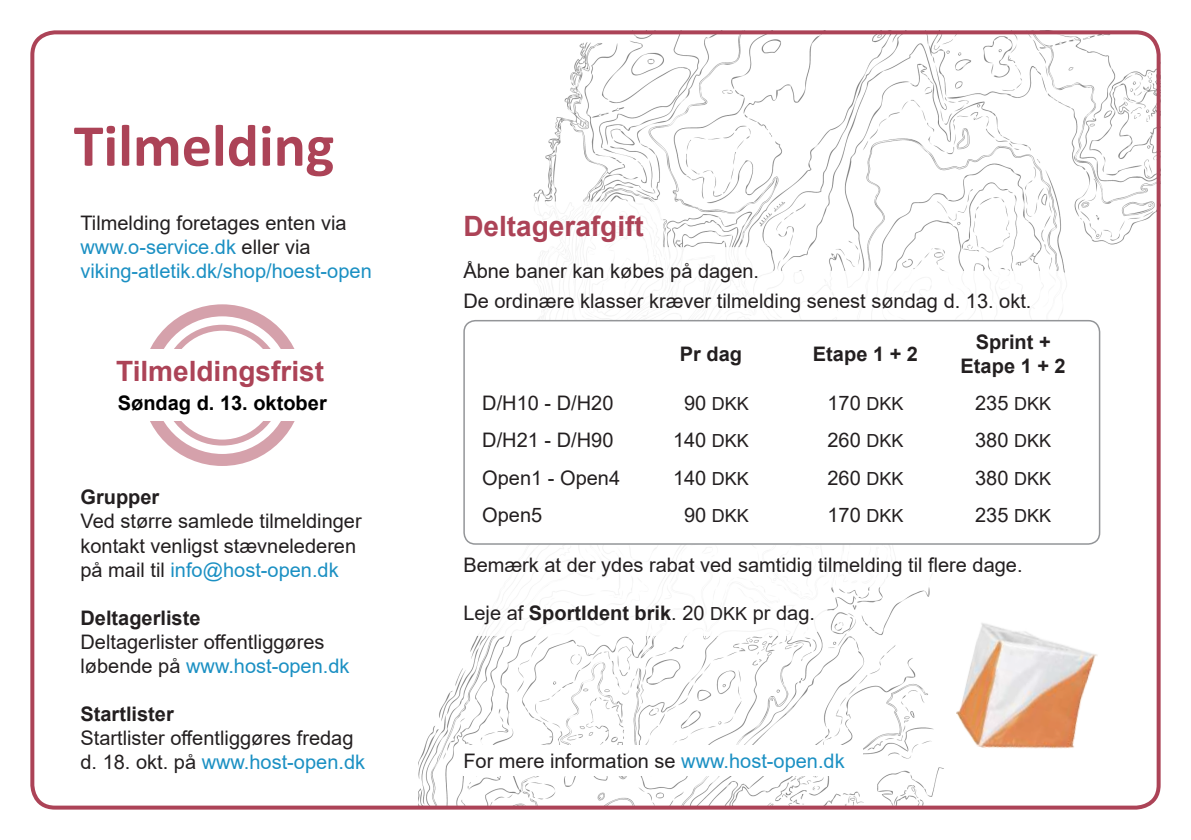
<style>
.page{position:relative;width:1191px;height:840px;background:#fff}
.page>*{position:absolute;margin:0;border:0;box-sizing:border-box;transform-origin:0 0}
.t1{font:700 60px "Calibri";color:#ac4357}
.t2{font:700 28px "Arial";color:#ac4357}
.t3{font:20px/24px "Arial";color:#231f20}
.t4{font:20px/24px "Arial";color:#1b90c3}
.t5{font:700 20px/24px "Arial";color:#231f20;text-align:center}
.t6{font:700 20px "Arial";color:#000}
.t7{font:18px "Arial";color:#231f20}
.s1{color:#231f20}
.s2{color:#1b90c3}
.s3{font-size:20px}
.s4{font-size:18px}
.s5{font-weight:700}
</style>
<div class="page">
<img style="left:418px;top:31px;width:742px;height:774px">
<div style="left:30px;top:30px;width:1130px;height:779px;border:4px solid #ac4357;border-radius:23px"></div>
<div style="left:162px;top:324px;width:121px;height:121px;border:6px solid #ac4357;border-radius:50%"></div>
<div style="left:141px;top:304px;width:162px;height:161px;border:12px solid #ac4357;border-radius:50%"></div>
<div style="left:116px;top:349px;width:212px;height:72px;background:#fff"></div>
<div style="left:450px;top:201px;width:213px;height:54px;background:#fff;border-radius:11px"></div>
<div style="left:439px;top:247px;width:334px;height:49px;background:#fff;border-radius:22px"></div>
<div style="left:452px;top:271px;width:626px;height:58px;background:#fff;border-radius:24px"></div>
<div style="left:452px;top:579px;width:375px;height:56px;background:#fff;border-radius:24px"></div>
<div style="left:463px;top:533px;width:576px;height:54px;background:#fff;border-radius:24px"></div>
<div style="left:463px;top:745px;width:400px;height:30px;background:#fff"></div>
<div style="left:464px;top:320px;width:635px;height:223px;background:#fff;border-radius:11px"></div>
<div style="left:463px;top:320px;width:637px;height:224px;border:2px solid #939598;border-radius:11px"></div>
<img style="left:950px;top:616px;width:150px;height:152px">
<h1 class="t1" style="left:74px;top:103px;width:262px">Tilmelding</h1>
<p class="t4" style="left:80px;top:211px;width:293px"><span class="s1">Tilmelding foretages enten via </span>www.o-service.dk <span class="s1">eller via </span>viking-atletik.dk/shop/hoest-open</p>
<h2 class="t2" style="left:463px;top:206px;width:182px">Deltagerafgift</h2>
<p class="t3" style="left:463px;top:256px;width:569px;line-height:29.6px">Åbne baner kan købes på dagen.<br>De ordinære klasser kræver tilmelding senest søndag d. 13. okt.</p>
<h2 class="t2" style="left:116px;top:351px;width:209px">Tilmeldingsfrist</h2>
<p class="t6" style="left:118px;top:389px;width:210px">Søndag d. 13. oktober</p>
<p class="t5" style="left:80px;top:485px;width:80px">Grupper</p>
<p class="t3" style="left:80px;top:509px;width:283px">Ved større samlede tilmeldinger kontakt venligst stævnelederen på mail til <span class="s2">info@host-open.dk</span></p>
<p class="t5" style="left:80px;top:605px;width:122px">Deltagerliste</p>
<p class="t3" style="left:80px;top:629px;width:271px">Deltagerlister offentliggøres løbende på <span class="s2">www.host-open.dk</span></p>
<p class="t5" style="left:80px;top:701px;width:95px">Startlister</p>
<p class="t3" style="left:80px;top:725px;width:286px">Startlister offentliggøres fredag d. 18. okt. på <span class="s2">www.host-open.dk</span></p>
<p class="t5" style="left:680px;top:342px;width:64px">Pr dag</p>
<p class="t5" style="left:813px;top:342px;width:107px">Etape 1 + 2</p>
<p class="t5" style="left:960px;top:330px;width:107px">Sprint +<br>Etape 1 + 2</p>
<p class="t3" style="left:482px;top:390px;width:133px">D/H10 - D/H20</p>
<p class="t7" style="left:684px;top:391px;width:66px"><span class="s3">90</span> DKK</p>
<p class="t3" style="left:827px;top:390px;width:77px">170 <span class="s4">DKK</span></p>
<p class="t3" style="left:975px;top:390px;width:77px">235 <span class="s4">DKK</span></p>
<p class="t3" style="left:482px;top:428px;width:133px">D/H21 - D/H90</p>
<p class="t3" style="left:673px;top:428px;width:77px">140 <span class="s4">DKK</span></p>
<p class="t3" style="left:827px;top:428px;width:77px">260 <span class="s4">DKK</span></p>
<p class="t3" style="left:975px;top:428px;width:77px">380 <span class="s4">DKK</span></p>
<p class="t3" style="left:482px;top:465px;width:139px">Open1 - Open4</p>
<p class="t3" style="left:673px;top:465px;width:77px">140 <span class="s4">DKK</span></p>
<p class="t3" style="left:827px;top:465px;width:77px">260 <span class="s4">DKK</span></p>
<p class="t3" style="left:975px;top:465px;width:77px">380 <span class="s4">DKK</span></p>
<p class="t3" style="left:482px;top:502px;width:62px">Open5</p>
<p class="t7" style="left:684px;top:503px;width:66px"><span class="s3">90</span> DKK</p>
<p class="t3" style="left:827px;top:502px;width:77px">170 <span class="s4">DKK</span></p>
<p class="t3" style="left:975px;top:502px;width:77px">235 <span class="s4">DKK</span></p>
<p class="t3" style="left:463px;top:552px;width:561px">Bemærk at der ydes rabat ved samtidig tilmelding til flere dage.</p>
<p class="t3" style="left:463px;top:600px;width:353px">Leje af <span class="s5">SportIdent brik</span>. 20 <span class="s4">DKK</span> pr dag.</p>
<p class="t3" style="left:463px;top:748px;width:383px">For mere information se <span class="s2">www.host-open.dk</span></p>
</div>
